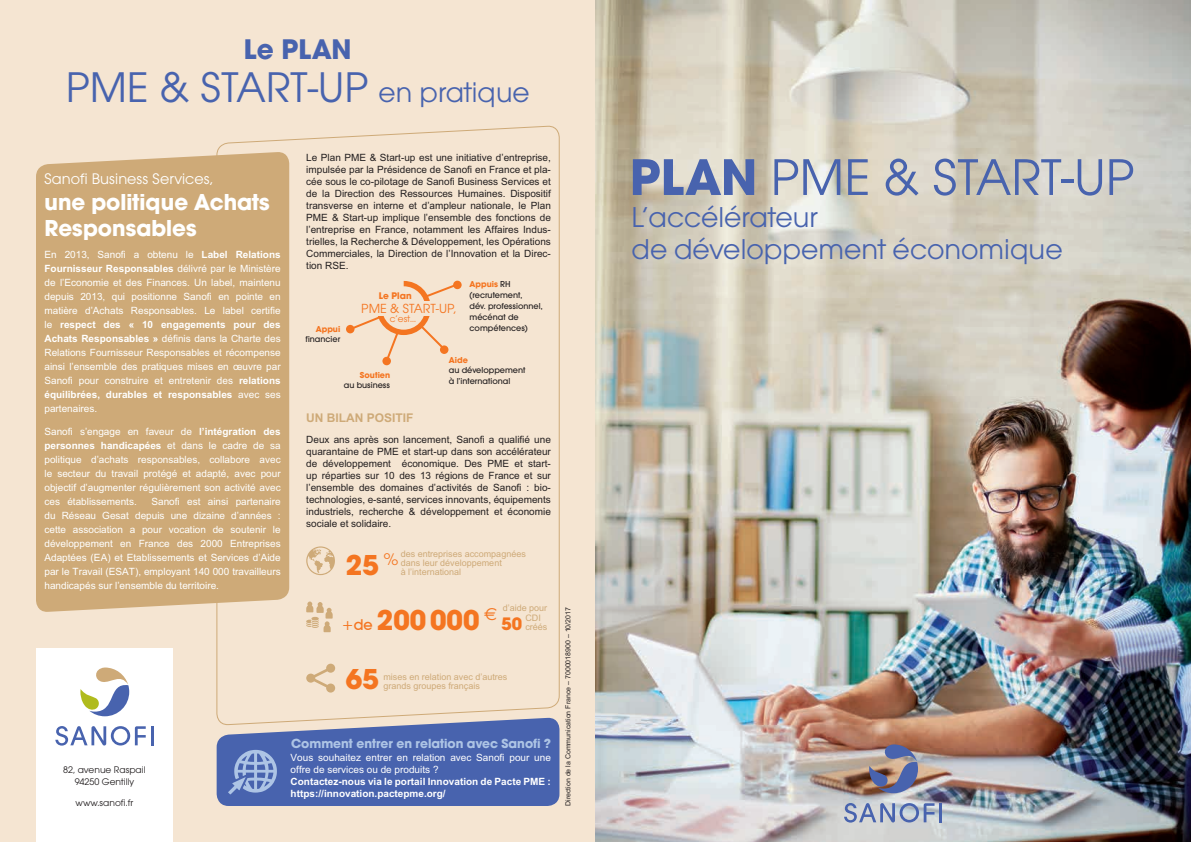
<style>
.page{position:relative;width:1191px;height:842px;background:#fff}
.page>*{position:absolute;margin:0;border:0;box-sizing:border-box;transform-origin:0 0}
.t1{font:53.6px "Avant Garde Gothic Itc T";color:#4863ae}
.t2{font:44.6px "Avant Garde Gothic Itc T";color:#4863ae}
.t3{font:700 30px "Avant Garde Gothic Itc T";color:#f47521}
.t4{font:29.9px/32.3px "Avant Garde Gothic Itc T";color:#4863ae}
.t5{font:700 29.5px "Avant Garde Gothic Itc T";color:#4863ae}
.t6{font:700 24px/26px "Avant Garde Gothic Itc T";color:#fff}
.t7{font:700 18.8px "Avant Garde Gothic Itc T";color:#f47521}
.t8{font:17.5px "Avant Garde Gothic Itc T";color:#f47521}
.t9{font:16px "Avant Garde Gothic Itc T";color:#fff}
.t10{font:500 15.1px "Avant Garde IT Cby BT";color:#f47521}
.t11{font:700 13.8px "Avant Garde Gothic Itc T";color:#adc4e5}
.t12{font:13.7px "Avant Garde Gothic Itc T";color:#f47521}
.t13{font:700 12px "Arial";color:#ceaa78}
.t14{font:10px/14px "Arial";color:#fff;text-align:justify}
.t15{font:10px/12px "Arial";color:#231f20;text-align:justify}
.t16{font:700 10px/12px "Arial";color:#fff}
.t17{font:10px/12px "Avant Garde Gothic Itc T";color:#231f20;text-align:center}
.t18{font:700 10px "Avant Garde Gothic Itc T";color:#f47521}
.t19{font:10px "Avant Garde Gothic Itc T";color:#f47521}
.t20{font:9px/9px "Arial";color:#ceaa78}
.t21{font:500 9px/10.8px "Avant Garde Gothic Itc T";color:#231f20}
.t22{font:700 9px "Avant Garde Gothic Itc T";color:#f47521}
.t23{font:7px "Arial";color:#231f20}
.s1{font-size:29.5px}
.s2{font-weight:700}
.s3{font-weight:700;color:#f47521}
</style>
<div class="page">
<div style="left:0;top:0;width:595px;height:842px;background:#f5e5d2"></div>
<div style="left:36px;top:648px;width:137px;height:194px;background:#fff"></div>
<hr style="left:151px;top:726px;width:3px;height:19px;background:#4863ae">
<svg style="left:55px;top:726px;width:91px;height:20px"></svg>
<svg style="left:80px;top:667px;width:49px;height:49px"></svg>
<svg style="left:216px;top:125px;width:344px;height:592px"></svg>
<svg style="left:217px;top:717px;width:342px;height:89px;background:#5d73b3"></svg>
<div style="left:36px;top:151px;width:253px;height:461px;background:#ceaa78"></div>
<div style="left:453px;top:281px;width:8px;height:8px;background:#f47521;border-radius:50%"></div>
<div style="left:382px;top:357px;width:9px;height:8px;background:#f47521;border-radius:50%"></div>
<svg style="left:306px;top:546px;width:29px;height:29px"></svg>
<svg style="left:306px;top:601px;width:27px;height:31px"></svg>
<svg style="left:306px;top:664px;width:29px;height:29px"></svg>
<img style="left:595px;top:0;width:596px;height:842px">
<hr style="left:939px;top:803px;width:3px;height:19px;background:#4863ae">
<svg style="left:844px;top:803px;width:90px;height:19px;background:#9fabc7"></svg>
<svg style="left:869px;top:744px;width:49px;height:49px;background:#847c90"></svg>
<svg style="left:347px;top:281px;width:112px;height:82px"></svg>
<h3 class="t5" style="left:244px;top:31px;width:109px">Le PLAN</h3>
<h2 class="t2" style="left:66px;top:61px;width:465px">PME &amp; START-UP <span class="s1">en pratique</span></h2>
<h3 class="t9" style="left:45px;top:170px;width:170px">Sanofi Business Services,</h3>
<h3 class="t6" style="left:45px;top:188px;width:227px">une politique Achats<br>Responsables</h3>
<p class="t14" style="left:45px;top:248px;width:238px">En 2013, Sanofi a obtenu le <span class="s2">Label Relations Fournisseur Responsables</span> délivré par le Ministère de l’Economie et des Finances. Un label, maintenu depuis 2013, qui positionne Sanofi en pointe en matière d’Achats Responsables. Le label certifie le <span class="s2">respect des « 10 engagements pour des Achats Responsables »</span> définis dans la Charte des Relations Fournisseur Responsables et récompense ainsi l’ensemble des pratiques mises en œuvre par Sanofi pour construire et entretenir des <span class="s2">relations équilibrées, durables et responsables</span> avec ses partenaires.</p>
<p class="t14" style="left:45px;top:424px;width:238px">Sanofi s’engage en faveur de <span class="s2">l’intégration des personnes handicapées</span> et dans le cadre de sa politique d’achats responsables, collabore avec le secteur du travail protégé et adapté, avec pour objectif d’augmenter régulièrement son activité avec ces établissements.</p>
<p class="t14" style="left:45px;top:494px;width:238px;text-indent:107px">Sanofi est ainsi partenaire du Réseau Gesat depuis une dizaine d’années : cette association a pour vocation de soutenir le développement en France des 2000 Entreprises Adaptées (EA) et Etablissements et Services d’Aide par le Travail (ESAT), employant 140 000 travailleurs handicapés sur l’ensemble du territoire.</p>
<p class="t15" style="left:306px;top:151px;width:246px">Le Plan PME &amp; Start-up est une initiative d’entreprise, impulsée par la Présidence de Sanofi en France et pla&shy;cée sous le co-pilotage de Sanofi Business Services et de la Direction des Ressources Humaines. Dispositif transverse en interne et d’ampleur nationale, le Plan PME &amp; Start-up implique l’ensemble des fonctions de l’entreprise en France, notamment les Affaires Indus&shy;trielles, la Recherche &amp; Développement, les Opérations Commerciales, la Direction de l’Innovation et la Direc&shy;tion RSE.</p>
<p class="t22" style="left:316px;top:323px;width:26px">Appui</p>
<p class="t21" style="left:305px;top:334px;width:36px">financier</p>
<p class="t18" style="left:379px;top:290px;width:34px">Le Plan</p>
<p class="t19" style="left:390px;top:313px;width:28px">c’est…</p>
<h3 class="t12" style="left:361px;top:300px;width:96px">PME &amp; START-UP,</h3>
<p class="t21" style="left:469px;top:279px;width:74px"><span class="s3">Appuis</span> RH (recrutement,<br>dév. professionnel, mécénat de compétences)</p>
<p class="t22" style="left:360px;top:369px;width:32px">Soutien</p>
<p class="t21" style="left:344px;top:380px;width:48px">au business</p>
<p class="t22" style="left:449px;top:354px;width:20px">Aide</p>
<p class="t21" style="left:449px;top:365px;width:78px">au développement à l’international</p>
<p class="t13" style="left:306px;top:411px;width:109px">UN BILAN POSITIF</p>
<p class="t15" style="left:306px;top:433px;width:246px">Deux ans après son lancement, Sanofi a qualifié une quarantaine de PME et start-up dans son accélérateur de développement économique. Des PME et start&shy;up réparties sur 10 des 13 régions de France et sur l’ensemble des domaines d’activités de Sanofi : bio&shy;technologies, e-santé, services innovants, équipements industriels, recherche &amp; développement et économie sociale et solidaire.</p>
<p class="t20" style="left:401px;top:549px;width:127px">des entreprises accompagnées dans leur développement</p>
<h3 class="t8" style="left:383px;top:549px;width:17px">%</h3>
<h3 class="t3" style="left:346px;top:547px;width:34px">25</h3>
<p class="t20" style="left:401px;top:567px;width:62px">à l’international</p>
<p class="t20" style="left:503px;top:603px;width:46px">d’aide pour</p>
<h3 class="t7" style="left:501px;top:612px;width:22px">50</h3>
<p class="t20" style="left:525px;top:613px;width:24px">CDI créés</p>
<h3 class="t3" style="left:377px;top:602px;width:122px">200000 <sup>e</sup></h3>
<h3 class="t10" style="left:341px;top:615px;width:33px">+de</h3>
<h3 class="t3" style="left:346px;top:660px;width:34px">65</h3>
<p class="t20" style="left:383px;top:672px;width:126px">mises en relation avec d’autres</p>
<p class="t20" style="left:383px;top:681px;width:98px">grands groupes français</p>
<p class="t17" style="left:63px;top:764px;width:84px">82, avenue Raspail<br>94250 Gentilly</p>
<p class="t17" style="left:76px;top:796px;width:59px">www.sanofi.fr</p>
<h3 class="t11" style="left:291px;top:735px;width:261px">Comment entrer en relation avec Sanofi ?</h3>
<p class="t14" style="left:291px;top:752px;width:262px;line-height:12px">Vous souhaitez entrer en relation avec Sanofi pour une offre de services ou de produits ?</p>
<p class="t16" style="left:291px;top:776px;width:262px">Contactez-nous via le portail Innovation de Pacte PME : https://innovation.pactepme.org/</p>
<p class="t23" style="left:564px;top:806px;width:200px;rotate:-90deg">Direction de la Communication France – 7000018900 – 10/2017</p>
<h1 class="t1" style="left:630px;top:146px;width:506px"><span class="s2">PLAN</span> PME &amp; START-UP</h1>
<h3 class="t4" style="left:631px;top:200px;width:433px">L’accélérateur<br>de développement économique</h3>
</div>
